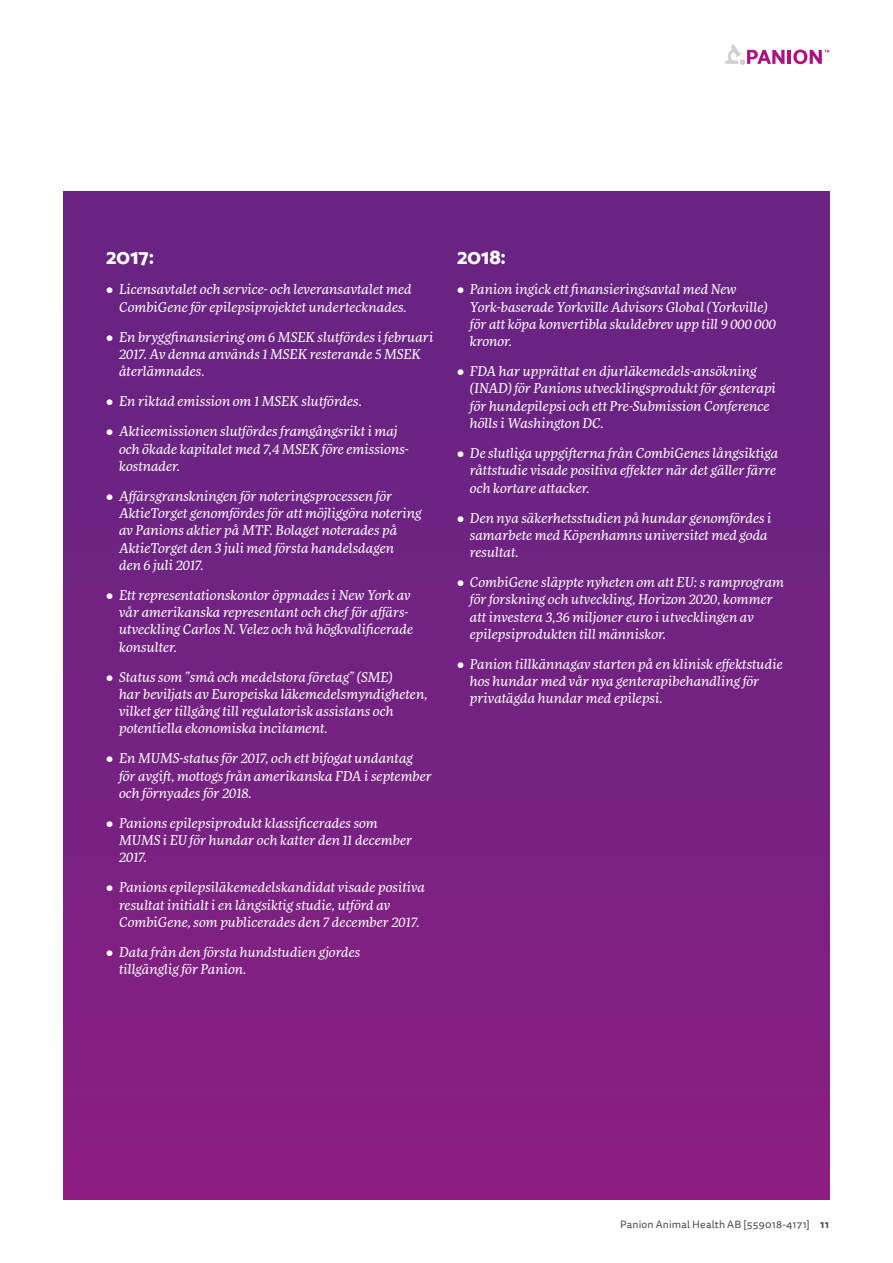
<style>
.page{position:relative;width:893px;height:1263px;background:#fff}
.page>*{position:absolute;margin:0;border:0;box-sizing:border-box;transform-origin:0 0}
.t1{font:21px "Mosk Extra Bold 800";color:#fff}
.t2{font:italic 13.5px/17.2px "More Pro";color:#fff}
.t3{font:10.5px "Tisa Sans Pro";letter-spacing:.02em;color:#4a4a49}
.s1{font-weight:700}
</style>
<div class="page">
<div style="left:64px;top:191px;width:765px;height:1008px;background:linear-gradient(to bottom,#632483,#891e82)"></div>
<svg style="left:725px;top:45px;width:59px;height:20px"></svg>
<hr style="left:788px;top:50px;width:3px;height:14px;background:#af1280">
<svg style="left:793px;top:50px;width:36px;height:14px"></svg>
<h1 class="t1" style="left:106px;top:244px;width:49px">2017:</h1>
<p class="t2" style="left:106px;top:280px;width:307px;text-align:center">• Licensavtalet och service- och leveransavtalet med<br>CombiGene för epilepsiprojektet undertecknades.</p>
<p class="t2" style="left:119px;top:328px;width:316px;text-indent:-13px">• En bryggfinansiering om 6 MSEK slutfördes i februari<br>2017. Av denna används 1 MSEK resterande 5 MSEK återlämnades.</p>
<p class="t2" style="left:106px;top:392px;width:257px">• En riktad emission om 1 MSEK slutfördes.</p>
<p class="t2" style="left:119px;top:422px;width:291px;text-indent:-13px">• Aktieemissionen slutfördes framgångsrikt i maj och ökade kapitalet med 7,4 MSEK före emissions&shy;kostnader.</p>
<p class="t2" style="left:119px;top:487px;width:304px;text-indent:-13px">• Affärsgranskningen för noteringsprocessen för AktieTorget genomfördes för att möjliggöra notering av Panions aktier på MTF. Bolaget noterades på AktieTorget den 3 juli med första handelsdagen<br>den 6 juli 2017.</p>
<p class="t2" style="left:119px;top:586px;width:295px;text-indent:-13px">• Ett representationskontor öppnades i New York av vår amerikanska representant och chef för affärs&shy;utveckling Carlos N. Velez och två högkvalificerade konsulter.</p>
<p class="t2" style="left:119px;top:667px;width:310px;text-indent:-13px">• Status som ”små och medelstora företag” (SME)<br>har beviljats av Europeiska läkemedelsmyndigheten, vilket ger tillgång till regulatorisk assistans och potentiella ekonomiska incitament.</p>
<p class="t2" style="left:119px;top:749px;width:314px;text-indent:-13px">• En MUMS-status för 2017, och ett bifogat undantag för avgift, mottogs från amerikanska FDA i september och förnyades för 2018.</p>
<p class="t2" style="left:119px;top:814px;width:295px;text-indent:-13px">• Panions epilepsiprodukt klassificerades som<br>MUMS i EU för hundar och katter den 11 december<br>2017.</p>
<p class="t2" style="left:119px;top:878px;width:308px;text-indent:-13px">• Panions epilepsiläkemedelskandidat visade positiva resultat initialt i en långsiktig studie, utförd av<br>CombiGene, som publicerades den 7 december 2017.</p>
<p class="t2" style="left:119px;top:943px;width:243px;text-indent:-13px">• Data från den första hundstudien gjordes tillgänglig för Panion.</p>
<h1 class="t1" style="left:457px;top:244px;width:50px">2018:</h1>
<p class="t2" style="left:470px;top:280px;width:308px;text-indent:-13px">• Panion ingick ett finansieringsavtal med New York-baserade Yorkville Advisors Global (Yorkville) för att köpa konvertibla skuldebrev upp till 9 000 000 kronor.</p>
<p class="t2" style="left:470px;top:362px;width:308px;text-indent:-13px">• FDA har upprättat en djurläkemedels-ansökning (INAD) för Panions utvecklingsprodukt för genterapi för hundepilepsi och ett Pre-Submission Conference hölls i Washington DC.</p>
<p class="t2" style="left:470px;top:444px;width:310px;text-indent:-13px">• De slutliga uppgifterna från CombiGenes långsiktiga råttstudie visade positiva effekter när det gäller färre och kortare attacker.</p>
<p class="t2" style="left:470px;top:508px;width:303px;text-indent:-13px">• Den nya säkerhetsstudien på hundar genomfördes i samarbete med Köpenhamns universitet med goda resultat.</p>
<p class="t2" style="left:470px;top:573px;width:316px;text-indent:-13px">• CombiGene släppte nyheten om att EU: s ramprogram för forskning och utveckling, Horizon 2020, kommer att investera 3,36 miljoner euro i utvecklingen av epilepsiprodukten till människor.</p>
<p class="t2" style="left:470px;top:655px;width:314px;text-indent:-13px">• Panion tillkännagav starten på en klinisk effektstudie hos hundar med vår nya genterapibehandling för privatägda hundar med epilepsi.</p>
<p class="t3" style="left:620px;top:1217px;width:210px">Panion Animal Health AB [559018-4171] <span class="s1">11</span></p>
</div>
